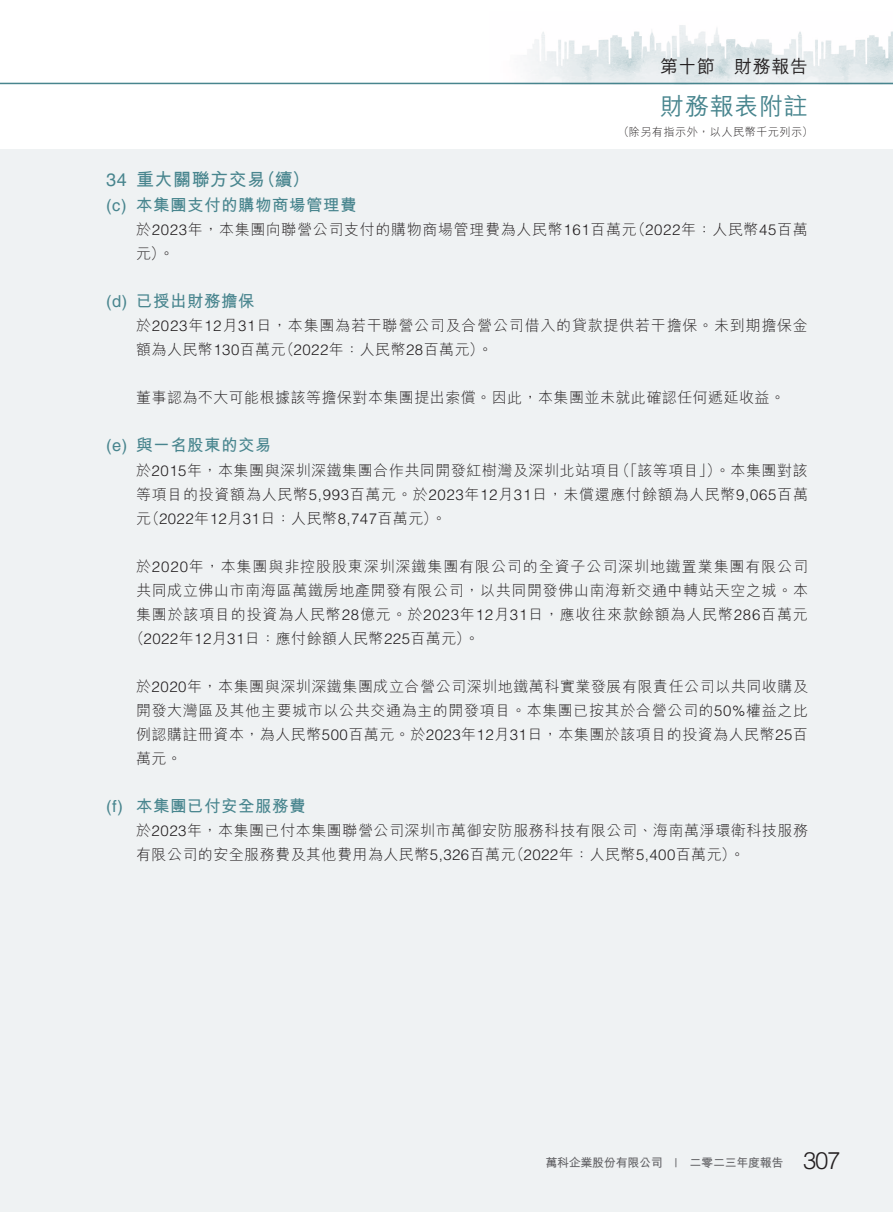
<style>
.page{position:relative;width:893px;height:1212px;background:#fff}
.page>*{position:absolute;margin:0;border:0;box-sizing:border-box;transform-origin:0 0}
.t1{font:500 24px "M Hei HK";letter-spacing:.03em;color:#48858e}
.t2{font:300 24px "Helvetica LT Std";color:#231f20}
.t3{font:700 18px "M Hei HK";letter-spacing:.03em;color:#48858e}
.t4{font:500 18px "M Hei HK";letter-spacing:.03em;color:#231f20}
.t5{font:700 16.5px "M Hei HK";letter-spacing:.03em;color:#48858e}
.t6{font:300 15px/24px "M Hei HK";letter-spacing:.04em;color:#231f20}
.t7{font:300 15px "M Hei HK";letter-spacing:.06em;color:#231f20}
.t8{font:700 12px "M Hei HK";letter-spacing:-.025em;color:#636366}
.t9{font:300 11.25px "M Hei HK";letter-spacing:.03em;color:#231f20}
.s1{font-family:"Helvetica LT Std";font-weight:400}
.s2{font-family:"Helvetica LT Std"}
</style>
<div class="page">
<div style="left:0;top:149px;width:893px;height:1063px;background:#eff2f3"></div>
<img style="left:489px;top:25px;width:404px;height:58px">
<hr style="left:0;top:83px;width:893px;height:1px;background:#48858e">
<p class="t4" style="left:660px;top:53px;width:149px">第十節　財務報告</p>
<h1 class="t1" style="left:660px;top:88px;width:149px">財務報表附註</h1>
<p class="t9" style="left:618px;top:124px;width:196px">（除另有指示外，以人民幣千元列示）</p>
<p class="t3" style="left:106px;top:166px;width:205px"><span class="s1">34</span> 重大關聯方交易（續）</p>
<p class="t5" style="left:106px;top:193px;width:252px"><span class="s1">(c)</span> 本集團支付的購物商場管理費</p>
<p class="t6" style="left:136px;top:217px;width:673px">於<span class="s2">2023</span>年，本集團向聯營公司支付的購物商場管理費為人民幣<span class="s2">161</span>百萬元（<span class="s2">2022</span>年：人民幣<span class="s2">45</span>百萬元）。</p>
<p class="t5" style="left:106px;top:289px;width:150px"><span class="s1">(d)</span> 已授出財務擔保</p>
<p class="t6" style="left:136px;top:313px;width:673px">於<span class="s2">2023</span>年<span class="s2">12</span>月<span class="s2">31</span>日，本集團為若干聯營公司及合營公司借入的貸款提供若干擔保。未到期擔保金額為人民幣<span class="s2">130</span>百萬元（<span class="s2">2022</span>年：人民幣<span class="s2">28</span>百萬元）。</p>
<p class="t6" style="left:136px;top:385px;width:650px">董事認為不大可能根據該等擔保對本集團提出索償。因此，本集團並未就此確認任何遞延收益。</p>
<p class="t5" style="left:106px;top:433px;width:167px"><span class="s1">(e)</span> 與一名股東的交易</p>
<p class="t6" style="left:136px;top:457px;width:673px;text-align:justify">於<span class="s2">2015</span>年，本集團與深圳深鐵集團合作共同開發紅樹灣及深圳北站項目（「該等項目」）。本集團對該等項目的投資額為人民幣<span class="s2">5,993</span>百萬元。於<span class="s2">2023</span>年<span class="s2">12</span>月<span class="s2">31</span>日，未償還應付餘額為人民幣<span class="s2">9,065</span>百萬元（<span class="s2">2022</span>年<span class="s2">12</span>月<span class="s2">31</span>日：人民幣<span class="s2">8,747</span>百萬元）。</p>
<p class="t7" style="left:136px;top:555px;width:674px">於<span class="s2">2020</span>年，本集團與非控股股東深圳深鐵集團有限公司的全資子公司深圳地鐵置業集團有限公司</p>
<p class="t6" style="left:136px;top:577px;width:673px">共同成立佛山市南海區萬鐵房地產開發有限公司，以共同開發佛山南海新交通中轉站天空之城。本</p>
<p class="t6" style="left:136px;top:601px;width:673px">集團於該項目的投資為人民幣<span class="s2">28</span>億元。於<span class="s2">2023</span>年<span class="s2">12</span>月<span class="s2">31</span>日，應收往來款餘額為人民幣<span class="s2">286</span>百萬元</p>
<p class="t6" style="left:129px;top:625px;width:351px">（<span class="s2">2022</span>年<span class="s2">12</span>月<span class="s2">31</span>日：應付餘額人民幣<span class="s2">225</span>百萬元）。</p>
<p class="t6" style="left:136px;top:673px;width:673px;text-align:justify">於<span class="s2">2020</span>年，本集團與深圳深鐵集團成立合營公司深圳地鐵萬科實業發展有限責任公司以共同收購及開發大灣區及其他主要城市以公共交通為主的開發項目。本集團已按其於合營公司的<span class="s2">50%</span>權益之比例認購註冊資本，為人民幣<span class="s2">500</span>百萬元。於<span class="s2">2023</span>年<span class="s2">12</span>月<span class="s2">31</span>日，本集團於該項目的投資為人民幣<span class="s2">25</span>百萬元。</p>
<p class="t5" style="left:106px;top:793px;width:201px"><span class="s1">(f)</span> 本集團已付安全服務費</p>
<p class="t6" style="left:136px;top:817px;width:673px">於<span class="s2">2023</span>年，本集團已付本集團聯營公司深圳市萬御安防服務科技有限公司、海南萬淨環衛科技服務有限公司的安全服務費及其他費用為人民幣<span class="s2">5,326</span>百萬元（<span class="s2">2022</span>年：人民幣<span class="s2">5,400</span>百萬元）。</p>
<p class="t8" style="left:545px;top:1153px;width:240px">萬科企業股份有限公司 <span class="s1">|</span> 二零二三年度報告</p>
<h1 class="t2" style="left:803px;top:1146px;width:39px">307</h1>
</div>
